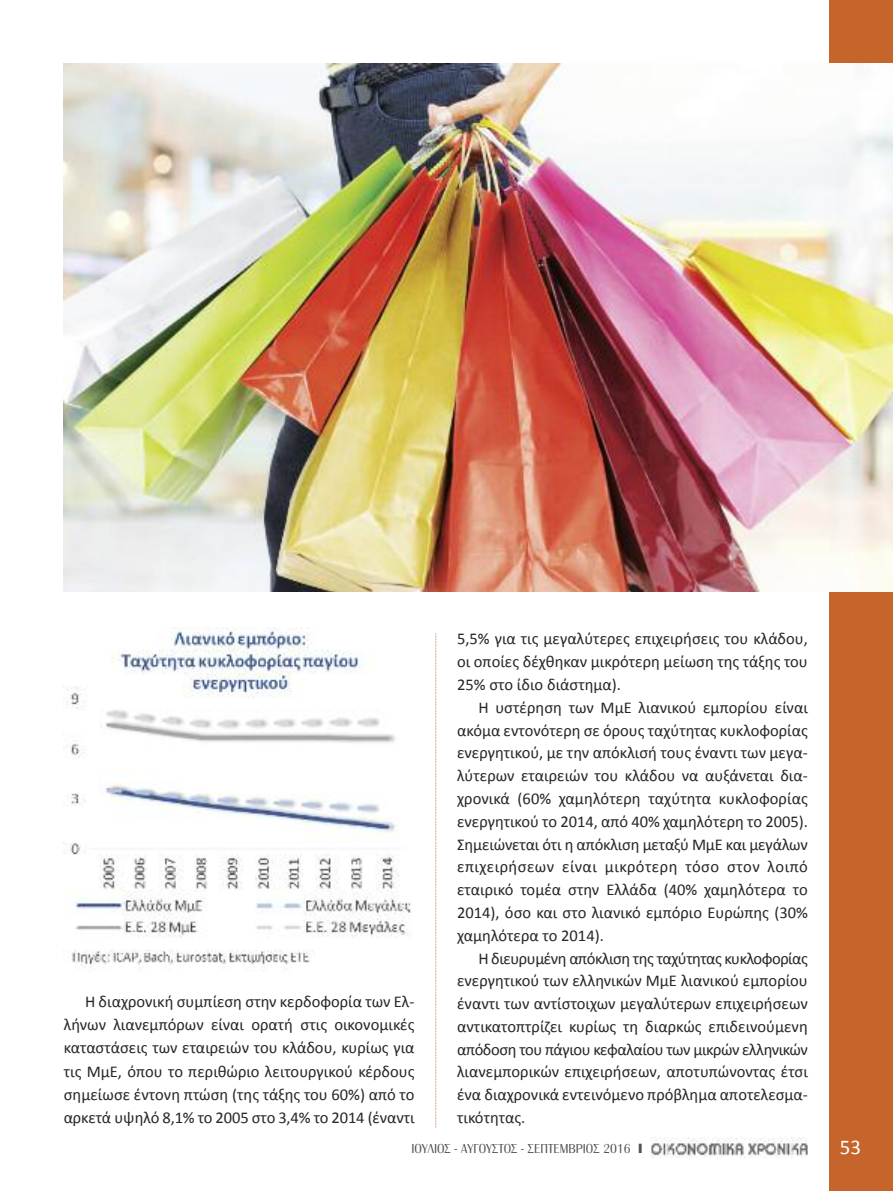
<style>
.page{position:relative;width:893px;height:1191px;background:#fff}
.page>*{position:absolute;margin:0;border:0;box-sizing:border-box;transform-origin:0 0}
.t1{font:21px "Calibri";color:#fff}
.t2{font:16.5px/22.8px "Calibri";color:#272627;text-align:justify}
.t3{font:300 13.5px "Britannic Greek";color:#525152}
</style>
<div class="page">
<div style="left:829px;top:0;width:64px;height:1191px;background:#c5652c"></div>
<svg style="left:435px;top:633px;width:1px;height:494px"></svg>
<img style="left:651px;top:1137px;width:157px;height:20px">
<img style="left:64px;top:64px;width:829px;height:527px">
<img style="left:64px;top:627px;width:347px;height:345px">
<p class="t2" style="left:457px;top:627px;width:352px">5,5% για τις μεγαλύτερες επιχειρήσεις του κλάδου, οι οποίες δέχθηκαν μικρότερη μείωση της τάξης του 25% στο ίδιο διάστημα).</p>
<p class="t2" style="left:457px;top:696px;width:352px;text-indent:21px">Η υστέρηση των ΜμΕ λιανικού εμπορίου είναι ακόμα εντονότερη σε όρους ταχύτητας κυκλοφορίας ενεργητικού, με την απόκλισή τους έναντι των μεγα&shy;λύτερων εταιρειών του κλάδου να αυξάνεται δια&shy;χρονικά (60% χαμηλότερη ταχύτητα κυκλοφορίας ενεργητικού το 2014, από 40% χαμηλότερη το 2005).<br>Σημειώνεται ότι η απόκλιση μεταξύ ΜμΕ και μεγάλων επιχειρήσεων είναι μικρότερη τόσο στον λοιπό εταιρικό τομέα στην Ελλάδα (40% χαμηλότερα το 2014), όσο και στο λιανικό εμπόριο Ευρώπης (30% χαμηλότερα το 2014).</p>
<p class="t2" style="left:457px;top:946px;width:352px;text-indent:21px">Η διευρυμένη απόκλιση της ταχύτητας κυκλοφορίας ενεργητικού των ελληνικών ΜμΕ λιανικού εμπορίου έναντι των αντίστοιχων μεγαλύτερων επιχειρήσεων αντικατοπτρίζει κυρίως τη διαρκώς επιδεινούμενη απόδοση του πάγιου κεφαλαίου των μικρών ελληνικών λιανεμπορικών επιχειρήσεων, αποτυπώνοντας έτσι ένα διαχρονικά εντεινόμενο πρόβλημα αποτελεσμα&shy;τικότητας.</p>
<p class="t3" style="left:411px;top:1144px;width:232px">ΙΟΥΛΙΟΣ - ΑΥΓΟΥΣΤΟΣ - ΣΕΠΤΕΜΒΡΙΟΣ 2016 ❙</p>
<p class="t1" style="left:840px;top:1133px;width:23px">53</p>
<p class="t2" style="left:64px;top:989px;width:352px;line-height:23.2px;text-indent:21px">Η διαχρονική συμπίεση στην κερδοφορία των Ελ&shy;λήνων λιανεμπόρων είναι ορατή στις οικονομικές καταστάσεις των εταιρειών του κλάδου, κυρίως για τις ΜμΕ, όπου το περιθώριο λειτουργικού κέρδους σημείωσε έντονη πτώση (της τάξης του 60%) από το αρκετά υψηλό 8,1% το 2005 στο 3,4% το 2014 (έναντι</p>
</div>
